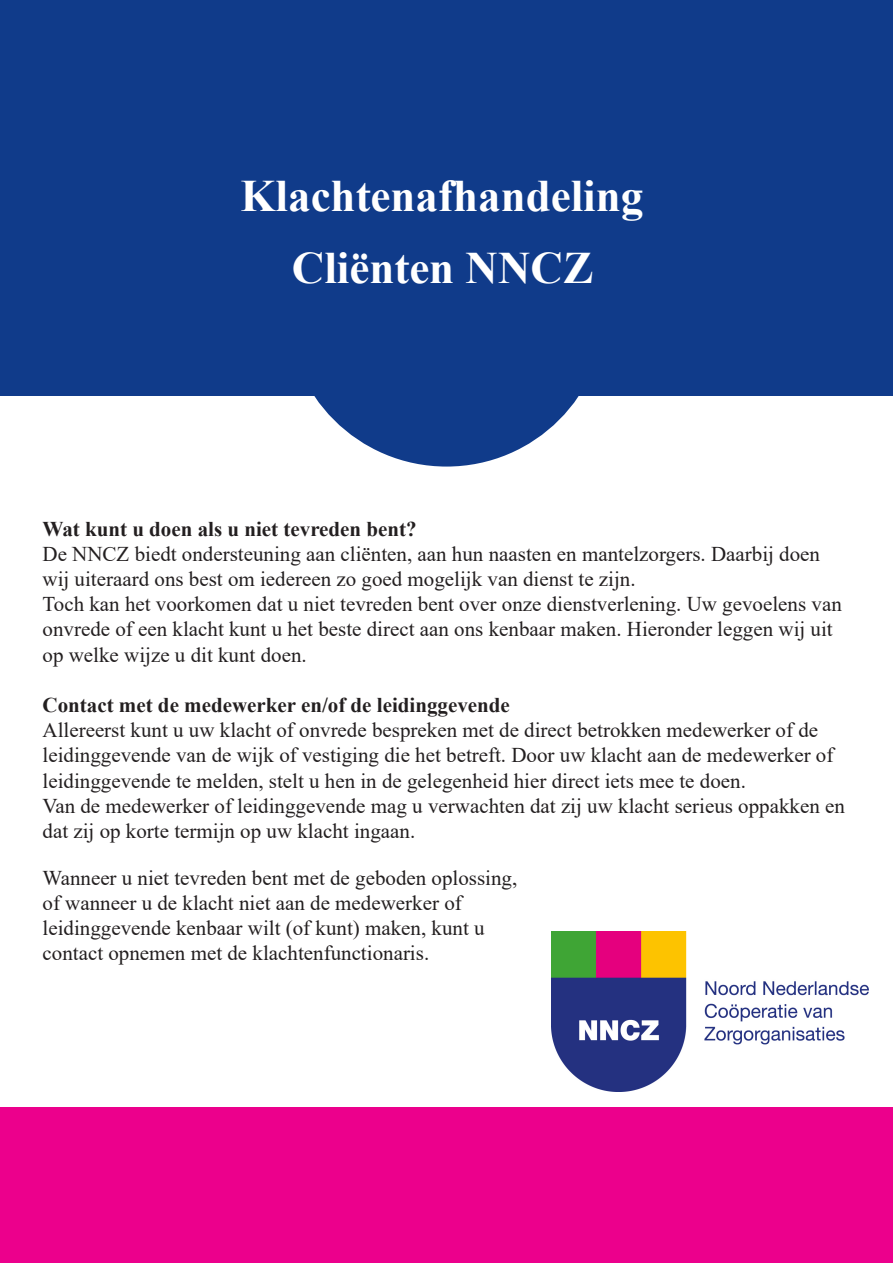
<style>
.page{position:relative;width:893px;height:1263px;background:#fff}
.page>*{position:absolute;margin:0;border:0;box-sizing:border-box;transform-origin:0 0}
.t1{font:700 45px "Times New Roman";color:#fff}
.t2{font:21px/25.2px "Times New Roman";color:#231f20}
.t3{font:700 21px "Times New Roman";color:#231f20}
</style>
<div class="page">
<div style="left:0;top:1108px;width:893px;height:155px;background:#ec008c"></div>
<div style="left:287px;top:148px;width:319px;height:319px;background:#103b8a;border-radius:50%"></div>
<div style="left:0;top:0;width:893px;height:396px;background:#103b8a"></div>
<img style="left:551px;top:931px;width:318px;height:161px">
<p class="t1" style="left:241px;top:164px;width:404px">Klachtenafhandeling</p>
<p class="t1" style="left:292px;top:236px;width:303px">Cliënten NNCZ</p>
<p class="t3" style="left:43px;top:513px;width:376px">Wat kunt u doen als u niet tevreden bent?</p>
<p class="t2" style="left:43px;top:540px;width:779px">De NNCZ biedt ondersteuning aan cliënten, aan hun naasten en mantelzorgers. Daarbij doen wij uiteraard ons best om iedereen zo goed mogelijk van dienst te zijn.</p>
<p class="t2" style="left:43px;top:591px;width:801px">Toch kan het voorkomen dat u niet tevreden bent over onze dienstverlening. Uw gevoelens van onvrede of een klacht kunt u het beste direct aan ons kenbaar maken. Hieronder leggen wij uit op welke wijze u dit kunt doen.</p>
<p class="t3" style="left:43px;top:690px;width:469px">Contact met de medewerker en/of de leidinggevende</p>
<p class="t2" style="left:43px;top:717px;width:792px">Allereerst kunt u uw klacht of onvrede bespreken met de direct betrokken medewerker of de leidinggevende van de wijk of vestiging die het betreft. Door uw klacht aan de medewerker of leidinggevende te melden, stelt u hen in de gelegenheid hier direct iets mee te doen.</p>
<p class="t2" style="left:43px;top:792px;width:804px">Van de medewerker of leidinggevende mag u verwachten dat zij uw klacht serieus oppakken en dat zij op korte termijn op uw klacht ingaan.</p>
<p class="t2" style="left:43px;top:864px;width:476px">Wanneer u niet tevreden bent met de geboden oplossing,</p>
<p class="t2" style="left:43px;top:889px;width:421px">of wanneer u de klacht niet aan de medewerker of</p>
<p class="t2" style="left:43px;top:915px;width:444px">leidinggevende kenbaar wilt (of kunt) maken, kunt u</p>
<p class="t2" style="left:43px;top:940px;width:388px">contact opnemen met de klachtenfunctionaris.</p>
</div>
